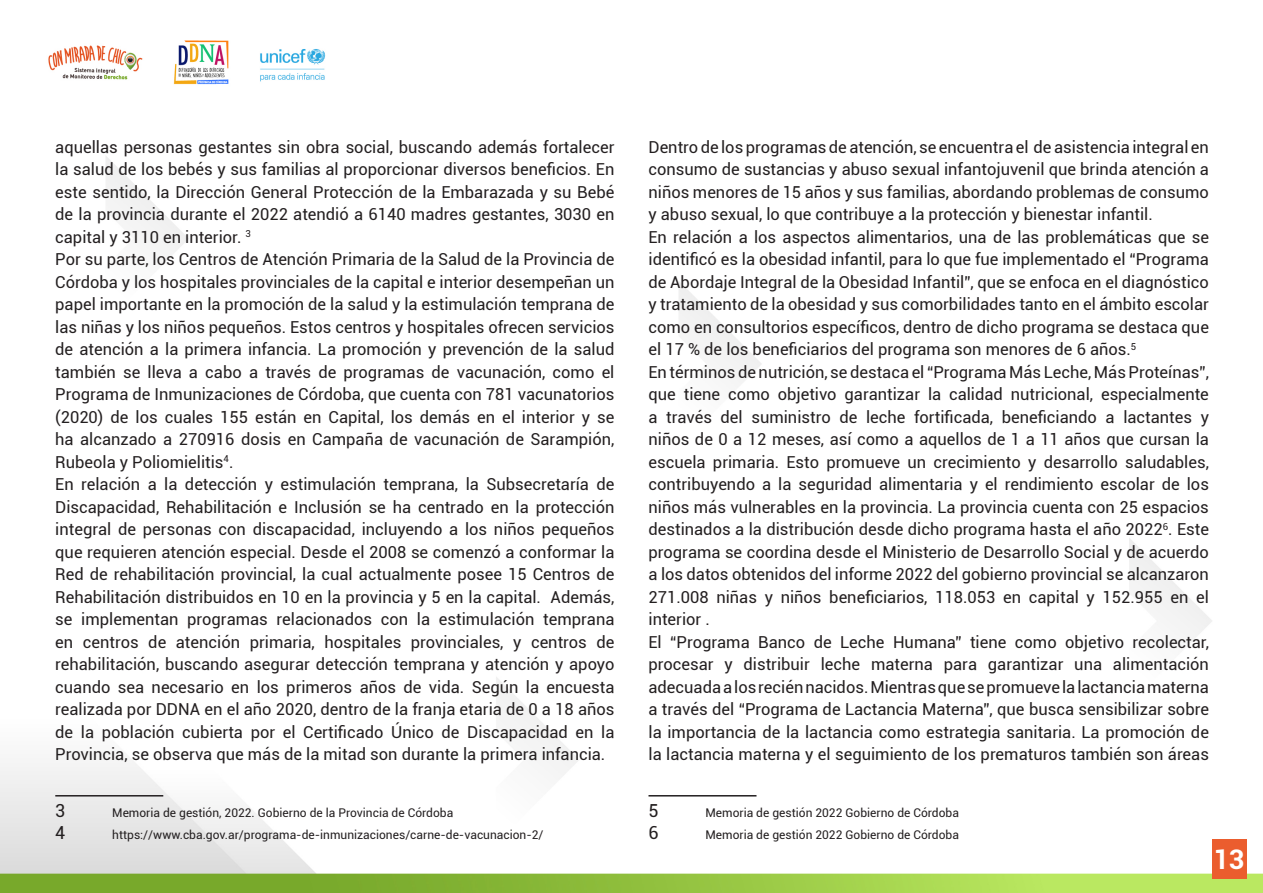
<style>
.page{position:relative;width:1263px;height:893px;background:#fff}
.page>*{position:absolute;margin:0;border:0;box-sizing:border-box;transform-origin:0 0}
.t1{font:700 27px "Roboto";color:#fff}
.t2{font:18px "Roboto";color:#231f20}
.Estilo_de_párrafo_5{font:16.5px/22.5px "Roboto";color:#231f20;text-align:justify}
.t3{font:12px "Roboto";color:#231f20}
</style>
<div class="page">
<img style="left:0;top:40px;width:1263px;height:853px">
<div style="left:1212px;top:839px;width:34px;height:40px;background:#eb5d2e"></div>
<hr style="left:55px;top:795px;width:108px;height:1px;background:#231f20">
<hr style="left:648px;top:795px;width:108px;height:1px;background:#231f20">
<p class="Estilo_de_párrafo_5" style="left:55px;top:135px;width:561px">aquellas personas gestantes sin obra social, buscando además fortalecer la salud de los bebés y sus familias al proporcionar diversos beneficios. En este sentido, la Dirección General Protección de la Embarazada y su Bebé de la provincia durante el 2022 atendió a 6140 madres gestantes, 3030 en capital y 3110 en interior. <sup>3</sup></p>
<p class="Estilo_de_párrafo_5" style="left:55px;top:247px;width:561px">Por su parte, los Centros de Atención Primaria de la Salud de la Provincia de Córdoba y los hospitales provinciales de la capital e interior desempeñan un papel importante en la promoción de la salud y la estimulación temprana de las niñas y los niños pequeños. Estos centros y hospitales ofrecen servicios de atención a la primera infancia. La promoción y prevención de la salud también se lleva a cabo a través de programas de vacunación, como el Programa de Inmunizaciones de Córdoba, que cuenta con 781 vacunatorios (2020) de los cuales 155 están en Capital, los demás en el interior y se ha alcanzado a 270916 dosis en Campaña de vacunación de Sarampión, Rubeola y Poliomielitis<sup>4</sup>.</p>
<p class="Estilo_de_párrafo_5" style="left:55px;top:472px;width:561px">En relación a la detección y estimulación temprana, la Subsecretaría de Discapacidad, Rehabilitación e Inclusión se ha centrado en la protección integral de personas con discapacidad, incluyendo a los niños pequeños que requieren atención especial. Desde el 2008 se comenzó a conformar la Red de rehabilitación provincial, la cual actualmente posee 15 Centros de Rehabilitación distribuidos en 10 en la provincia y 5 en la capital. Además, se implementan programas relacionados con la estimulación temprana en centros de atención primaria, hospitales provinciales, y centros de rehabilitación, buscando asegurar detección temprana y atención y apoyo cuando sea necesario en los primeros años de vida. Según la encuesta realizada por DDNA en el año 2020, dentro de la franja etaria de 0 a 18 años de la población cubierta por el Certificado Único de Discapacidad en la Provincia, se observa que más de la mitad son durante la primera infancia.</p>
<p class="t2" style="left:55px;top:798px;width:12px">3</p>
<p class="t3" style="left:112px;top:805px;width:342px">Memoria de gestión, 2022. Gobierno de la Provincia de Córdoba</p>
<p class="t2" style="left:55px;top:820px;width:12px">4</p>
<p class="t3" style="left:112px;top:826px;width:433px">https://www.cba.gov.ar/programa-de-inmunizaciones/carne-de-vacunacion-2/</p>
<p class="Estilo_de_párrafo_5" style="left:648px;top:135px;width:562px">Dentro de los programas de atención, se encuentra el de asistencia integral en consumo de sustancias y abuso sexual infantojuvenil que brinda atención a niños menores de 15 años y sus familias, abordando problemas de consumo y abuso sexual, lo que contribuye a la protección y bienestar infantil.</p>
<p class="Estilo_de_párrafo_5" style="left:648px;top:225px;width:562px">En relación a los aspectos alimentarios, una de las problemáticas que se identificó es la obesidad infantil, para lo que fue implementado el “Programa de Abordaje Integral de la Obesidad Infantil”, que se enfoca en el diagnóstico y tratamiento de la obesidad y sus comorbilidades tanto en el ámbito escolar como en consultorios específicos, dentro de dicho programa se destaca que el 17 % de los beneficiarios del programa son menores de 6 años.<sup>5</sup></p>
<p class="Estilo_de_párrafo_5" style="left:648px;top:360px;width:562px">En términos de nutrición, se destaca el “Programa Más Leche, Más Proteínas”, que tiene como objetivo garantizar la calidad nutricional, especialmente a través del suministro de leche fortificada, beneficiando a lactantes y niños de 0 a 12 meses, así como a aquellos de 1 a 11 años que cursan la escuela primaria. Esto promueve un crecimiento y desarrollo saludables, contribuyendo a la seguridad alimentaria y el rendimiento escolar de los niños más vulnerables en la provincia. La provincia cuenta con 25 espacios destinados a la distribución desde dicho programa hasta el año 2022<sup>6</sup>. Este programa se coordina desde el Ministerio de Desarrollo Social y de acuerdo a los datos obtenidos del informe 2022 del gobierno provincial se alcanzaron 271.008 niñas y niños beneficiarios, 118.053 en capital y 152.955 en el interior .</p>
<p class="Estilo_de_párrafo_5" style="left:648px;top:630px;width:562px">El “Programa Banco de Leche Humana” tiene como objetivo recolectar, procesar y distribuir leche materna para garantizar una alimentación adecuada a los recién nacidos. Mientras que se promueve la lactancia materna a través del “Programa de Lactancia Materna”, que busca sensibilizar sobre la importancia de la lactancia como estrategia sanitaria. La promoción de la lactancia materna y el seguimiento de los prematuros también son áreas</p>
<p class="t2" style="left:648px;top:798px;width:12px">5</p>
<p class="t3" style="left:705px;top:805px;width:255px">Memoria de gestión 2022 Gobierno de Córdoba</p>
<p class="t2" style="left:648px;top:820px;width:12px">6</p>
<p class="t3" style="left:705px;top:826px;width:255px">Memoria de gestión 2022 Gobierno de Córdoba</p>
<h1 class="t1" style="left:1213px;top:840px;width:32px">13</h1>
</div>
